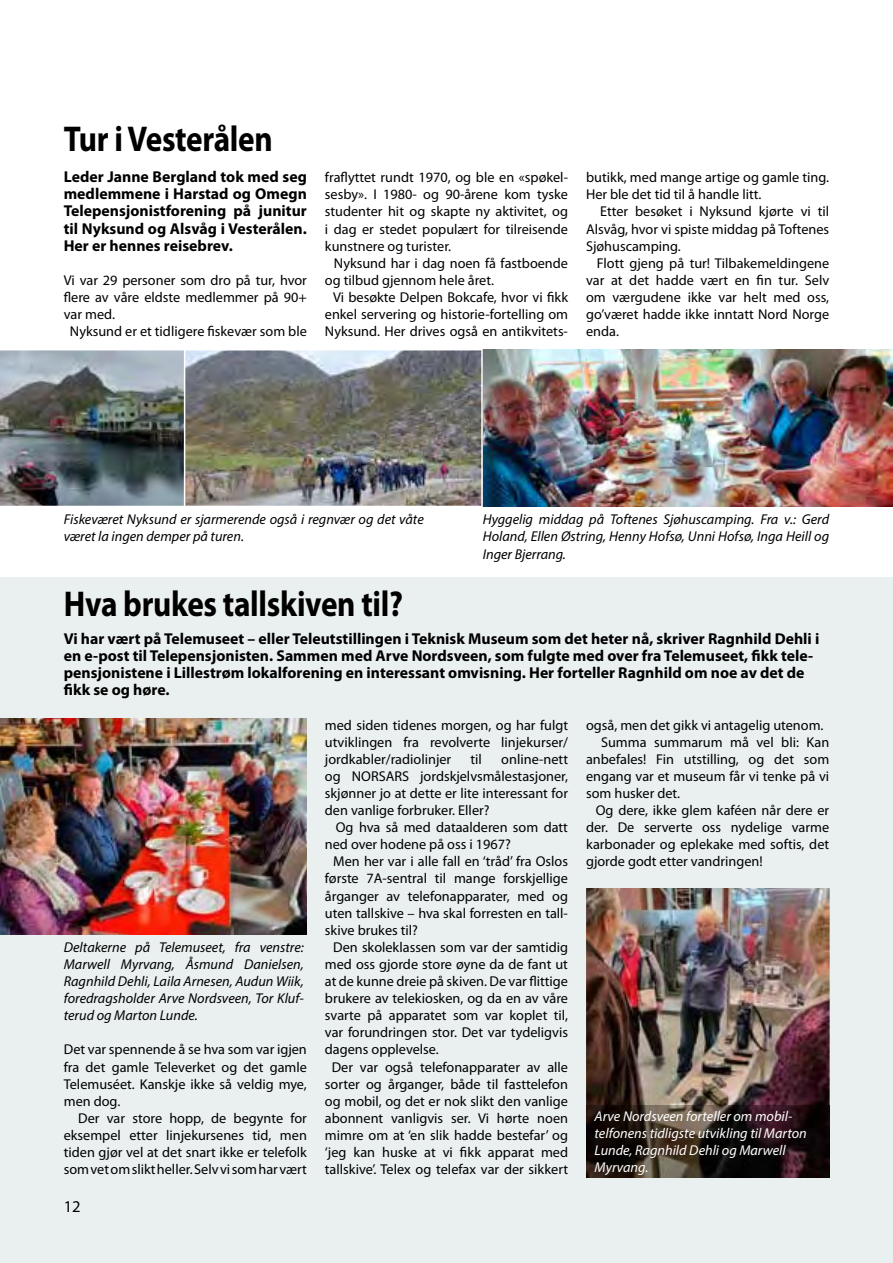
<style>
.page{position:relative;width:893px;height:1263px;background:#fff}
.page>*{position:absolute;margin:0;border:0;box-sizing:border-box;transform-origin:0 0}
.t1{font:700 36px "Myriad Pro";letter-spacing:-.01em;color:#000;scale:.87 1}
.t2{font:16.5px "Myriad Pro";color:#000}
.t3{font:700 15.75px/17.1px "Myriad Pro";color:#000;text-align:justify}
.t4{font:14.25px/17.1px "Myriad Pro";color:#000;text-align:justify}
.t5{font:italic 14.25px/17.1px "Myriad Pro";color:#000;text-align:justify}
.t6{font:italic 14.25px/17.1px "Myriad Pro";color:#fff}
</style>
<div class="page">
<div style="left:0;top:577px;width:893px;height:686px;background:#eaefef"></div>
<img style="left:483px;top:349px;width:410px;height:158px">
<img style="left:185px;top:349px;width:298px;height:158px">
<img style="left:0;top:350px;width:184px;height:156px">
<img style="left:0;top:718px;width:307px;height:217px">
<img style="left:586px;top:888px;width:244px;height:218px">
<img style="left:586px;top:1106px;width:244px;height:72px">
<h1 class="t1" style="left:64px;top:119px;width:242px">Tur i Vesterålen</h1>
<p class="t3" style="left:64px;top:169px;width:245px">Leder Janne Bergland tok med seg medlemmene i Harstad og Omegn Telepensjonistforening på junitur til Nyksund og Alsvåg i Vesterålen.<br>Her er hennes reisebrev.</p>
<p class="t4" style="left:64px;top:272px;width:245px">Vi var 29 personer som dro på tur, hvor</p>
<p class="t4" style="left:64px;top:289px;width:245px">flere av våre eldste medlemmer på 90+</p>
<p class="t4" style="left:64px;top:306px;width:53px">var med.</p>
<p class="t4" style="left:70px;top:323px;width:239px">Nyksund er et tidligere fiskevær som ble</p>
<p class="t4" style="left:325px;top:169px;width:245px">fraflyttet rundt 1970, og ble en «spøkel&shy;sesby». I 1980- og 90-årene kom tyske studenter hit og skapte ny aktivitet, og i dag er stedet populært for tilreisende kunstnere og turister.</p>
<p class="t4" style="left:334px;top:255px;width:236px">Nyksund har i dag noen få fastboende</p>
<p class="t4" style="left:325px;top:272px;width:171px">og tilbud gjennom hele året.</p>
<p class="t4" style="left:333px;top:289px;width:237px">Vi besøkte Delpen Bokcafe, hvor vi fikk</p>
<p class="t4" style="left:325px;top:306px;width:245px">enkel servering og historie-fortelling om</p>
<p class="t4" style="left:325px;top:323px;width:245px">Nyksund. Her drives også en antikvitets-</p>
<p class="t4" style="left:586px;top:169px;width:245px">butikk, med mange artige og gamle ting.<br>Her ble det tid til å handle litt.</p>
<p class="t4" style="left:586px;top:203px;width:245px;text-indent:14px">Etter besøket i Nyksund kjørte vi til Alsvåg, hvor vi spiste middag på Toftenes Sjøhuscamping.</p>
<p class="t4" style="left:586px;top:255px;width:245px;text-indent:11px">Flott gjeng på tur! Tilbakemeldingene var at det hadde vært en fin tur. Selv om værgudene ikke var helt med oss, go’været hadde ikke inntatt Nord Norge enda.</p>
<p class="t5" style="left:64px;top:511px;width:362px">Fiskeværet Nyksund er sjarmerende også i regnvær og det våte været la ingen demper på turen.</p>
<p class="t5" style="left:483px;top:511px;width:348px">Hyggelig middag på Toftenes Sjøhuscamping. Fra v.: Gerd Holand, Ellen Østring, Henny Hofsø, Unni Hofsø, Inga Heill og Inger Bjerrang.</p>
<h1 class="t1" style="left:64px;top:584px;width:391px">Hva brukes tallskiven til?</h1>
<p class="t3" style="left:64px;top:630px;width:757px;text-align:left">Vi har vært på Telemuseet – eller Teleutstillingen i Teknisk Museum som det heter nå, skriver Ragnhild Dehli i en e-post til Telepensjonisten. Sammen med Arve Nordsveen, som fulgte med over fra Telemuseet, fikk tele&shy;pensjonistene i Lillestrøm lokalforening en interessant omvisning. Her forteller Ragnhild om noe av det de fikk se og høre.</p>
<p class="t5" style="left:64px;top:938px;width:242px">Deltakerne på Telemuseet, fra venstre:<br>Marwell Myrvang, Åsmund Danielsen, Ragnhild Dehli, Laila Arnesen, Audun Wiik, foredragsholder Arve Nordsveen, Tor Kluf&shy;terud og Marton Lunde.</p>
<p class="t4" style="left:64px;top:1041px;width:245px">Det var spennende å se hva som var igjen fra det gamle Televerket og det gamle Telemuséet. Kanskje ikke så veldig mye, men dog.</p>
<p class="t4" style="left:64px;top:1110px;width:245px;text-indent:14px">Der var store hopp, de begynte for eksempel etter linjekursenes tid, men tiden gjør vel at det snart ikke er telefolk som vet om slikt heller. Selv vi som har vært</p>
<p class="t2" style="left:64px;top:1197px;width:18px">12</p>
<p class="t4" style="left:325px;top:716px;width:245px">med siden tidenes morgen, og har fulgt utviklingen fra revolverte linjekurser/ jordkabler/radiolinjer</p>
<p class="t4" style="left:325px;top:751px;width:245px;text-indent:176px">online-nett og NORSARS jordskjelvsmålestasjoner, skjønner jo at dette er lite interessant for den vanlige forbruker. Eller?</p>
<p class="t4" style="left:336px;top:819px;width:234px">Og hva så med dataalderen som datt</p>
<p class="t4" style="left:325px;top:836px;width:187px">ned over hodene på oss i 1967?</p>
<p class="t4" style="left:333px;top:853px;width:236px">Men her var i alle fall en ‘tråd’ fra Oslos</p>
<p class="t4" style="left:325px;top:870px;width:245px">første 7A-sentral til mange forskjellige</p>
<p class="t4" style="left:325px;top:887px;width:245px">årganger av telefonapparater, med og</p>
<p class="t4" style="left:325px;top:905px;width:245px">uten tallskive – hva skal forresten en tall-</p>
<p class="t4" style="left:325px;top:922px;width:95px">skive brukes til?</p>
<p class="t4" style="left:333px;top:939px;width:236px">Den skoleklassen som var der samtidig</p>
<p class="t4" style="left:325px;top:956px;width:245px">med oss gjorde store øyne da de fant ut</p>
<p class="t4" style="left:325px;top:973px;width:245px">at de kunne dreie på skiven. De var flittige</p>
<p class="t4" style="left:325px;top:990px;width:245px">brukere av telekiosken, og da en av våre</p>
<p class="t4" style="left:325px;top:1007px;width:245px">svarte på apparatet som var koplet til,</p>
<p class="t4" style="left:325px;top:1024px;width:245px">var forundringen stor. Det var tydeligvis</p>
<p class="t4" style="left:325px;top:1041px;width:115px">dagens opplevelse.</p>
<p class="t4" style="left:332px;top:1058px;width:238px">Der var også telefonapparater av alle</p>
<p class="t4" style="left:325px;top:1076px;width:245px">sorter og årganger, både til fasttelefon</p>
<p class="t4" style="left:325px;top:1093px;width:245px">og mobil, og det er nok slikt den vanlige</p>
<p class="t4" style="left:325px;top:1110px;width:245px">abonnent vanligvis ser. Vi hørte noen</p>
<p class="t4" style="left:325px;top:1127px;width:245px">mimre om at ‘en slik hadde bestefar’ og</p>
<p class="t4" style="left:325px;top:1144px;width:245px">‘jeg kan huske at vi fikk apparat med</p>
<p class="t4" style="left:325px;top:1161px;width:245px">tallskive’. Telex og telefax var der sikkert</p>
<p class="t4" style="left:471px;top:751px;width:13px">til</p>
<p class="t4" style="left:586px;top:716px;width:239px">også, men det gikk vi antagelig utenom.</p>
<p class="t4" style="left:601px;top:734px;width:230px">Summa summarum må vel bli: Kan</p>
<p class="t4" style="left:586px;top:751px;width:245px">anbefales! Fin utstilling, og det som</p>
<p class="t4" style="left:586px;top:768px;width:245px">engang var et museum får vi tenke på vi</p>
<p class="t4" style="left:586px;top:785px;width:96px">som husker det.</p>
<p class="t4" style="left:596px;top:802px;width:235px">Og dere, ikke glem kaféen når dere er</p>
<p class="t4" style="left:586px;top:819px;width:245px">der. De serverte oss nydelige varme</p>
<p class="t4" style="left:586px;top:836px;width:245px">karbonader og eplekake med softis, det</p>
<p class="t4" style="left:586px;top:853px;width:178px">gjorde godt etter vandringen!</p>
<p class="t6" style="left:595px;top:1107px;width:214px">Arve Nordsveen forteller om mobil&shy;telfonens tidligste utvikling til Marton<br>Lunde, Ragnhild Dehli og Marwell<br>Myrvang.</p>
</div>
